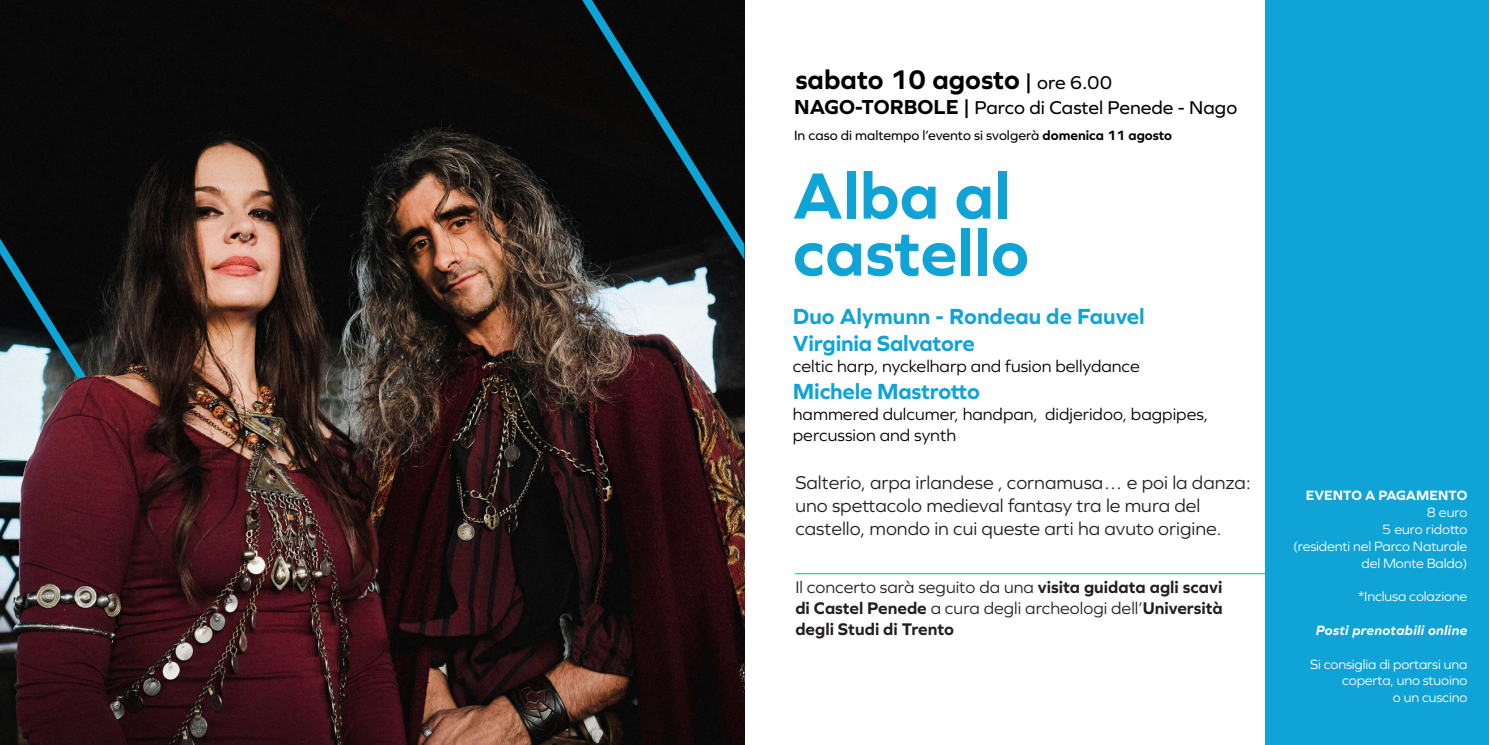
<style>
.page{position:relative;width:1489px;height:745px;background:#fff}
.page>*{position:absolute;margin:0;border:0;box-sizing:border-box;transform-origin:0 0}
.t1{font:700 67.9px "Graphie";color:#0fa3d6}
.t2{font:700 28px "Graphie";color:#000}
.t3{font:700 22.75px "Graphie";letter-spacing:-.01em;color:#0fa3d6}
.t4{font:19.25px/23.1px "Graphie";color:#231f20}
.t5{font:19.25px "Graphie";color:#000}
.t6{font:700 17.5px/21px "Graphie";color:#231f20;text-align:justify}
.t7{font:17.5px/21px "Graphie";color:#000}
.t8{font:14px/16.8px "Graphie";letter-spacing:-.01em;color:#fff;text-align:right}
.t9{font:14px "Graphie";color:#000}
.t10{font:italic 700 14px "Graphie";letter-spacing:.02em;color:#fff}
.t11{font:700 14px "Graphie";color:#fff}
.s1{font-size:22.4px}
.s2{font-weight:400;font-size:19.25px}
.s3{font-weight:700;font-size:21px}
.s4{font-weight:700}
.s5{font-weight:400}
</style>
<div class="page">
<img style="left:0;top:0;width:744px;height:744px">
<hr style="left:795px;top:572px;width:481px;height:2px;background:#0fa3d6">
<div style="left:1265px;top:0;width:223px;height:744px;background:#0fa3d6"></div>
<svg style="left:0;top:238px;width:86px;height:140px;background:#26393e"></svg>
<svg style="left:582px;top:0;width:162px;height:260px;background:#091214"></svg>
<p class="t2" style="left:795px;top:63px;width:318px">sabato 10 agosto <span class="s1">|</span> <span class="s2">ore 6.00</span></p>
<p class="t5" style="left:794px;top:96px;width:444px"><span class="s3">NAGO-TORBOLE |</span> Parco di Castel Penede - Nago</p>
<p class="t9" style="left:794px;top:127px;width:379px">In caso di maltempo l’evento si svolgerà <span class="s4">domenica 11 agosto</span></p>
<p class="t1" style="left:792px;top:156px;width:220px">Alba al</p>
<p class="t1" style="left:792px;top:212px;width:238px">castello</p>
<p class="t3" style="left:793px;top:302px;width:353px">Duo Alymunn - Rondeau de Fauvel</p>
<p class="t3" style="left:792px;top:329px;width:183px">Virginia Salvatore</p>
<p class="t7" style="left:792px;top:355px;width:348px">celtic harp, nyckelharp and fusion bellydance</p>
<p class="t3" style="left:792px;top:378px;width:188px">Michele Mastrotto</p>
<p class="t7" style="left:792px;top:403px;width:417px">hammered dulcumer, handpan, didjeridoo, bagpipes, percussion and synth</p>
<p class="t4" style="left:795px;top:470px;width:457px">Salterio, arpa irlandese , cornamusa… e poi la danza: uno spettacolo medieval fantasy tra le mura del castello, mondo in cui queste arti ha avuto origine.</p>
<p class="t6" style="left:795px;top:575px;width:429px"><span class="s5">Il concerto sarà seguito da una</span> visita guidata agli scavi di Castel Penede <span class="s5">a cura degli archeologi dell’</span>Università degli Studi di Trento</p>
<p class="t11" style="left:1305px;top:487px;width:163px">EVENTO A PAGAMENTO</p>
<p class="t8" style="left:1426px;top:503px;width:42px">8 euro</p>
<p class="t8" style="left:1292px;top:520px;width:176px">5 euro ridotto<br>(residenti nel Parco Naturale del Monte Baldo)</p>
<p class="t8" style="left:1357px;top:587px;width:111px">*Inclusa colazione</p>
<p class="t10" style="left:1315px;top:621px;width:153px">Posti prenotabili online</p>
<p class="t8" style="left:1309px;top:654px;width:159px">Si consiglia di portarsi una coperta, uno stuoino</p>
<p class="t8" style="left:1392px;top:688px;width:76px">o un cuscino</p>
</div>
